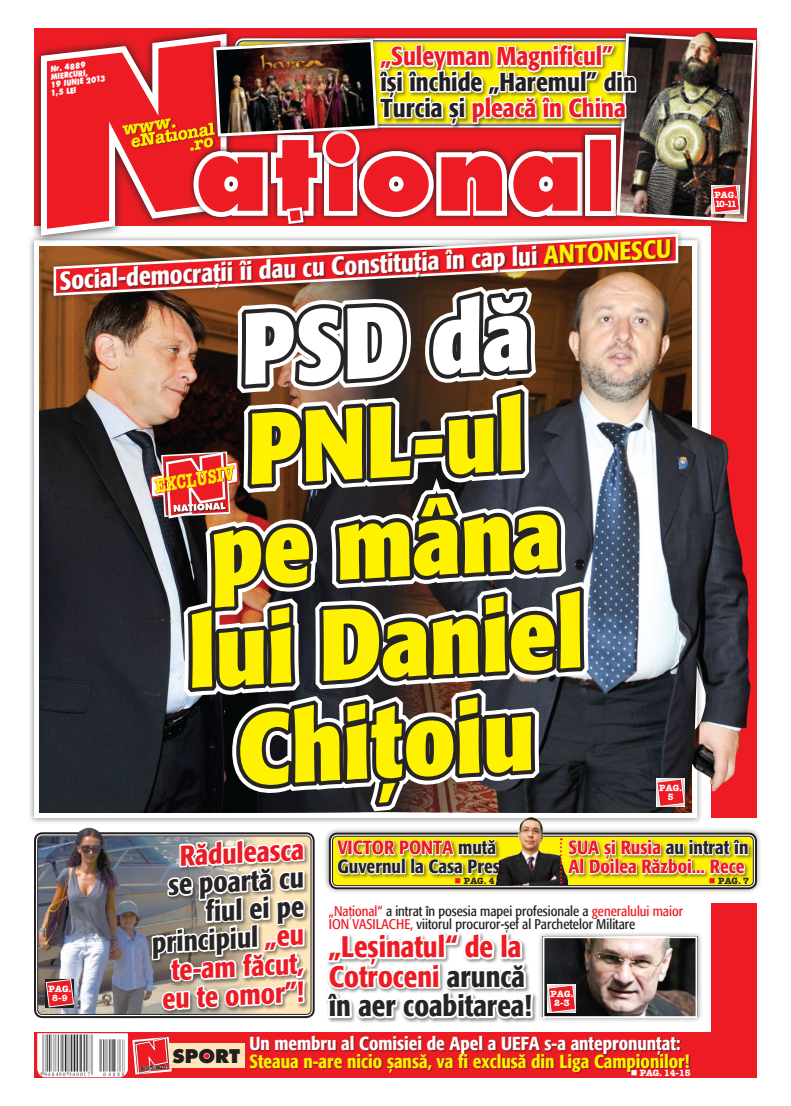
<style>
.page{position:relative;width:791px;height:1106px;background:#fff}
.page>*{position:absolute;margin:0;border:0;box-sizing:border-box;transform-origin:0 0}
.t1{font:100.7px "Futura Extra Bold Rom";color:#ed1c24}
.t2{font:700 condensed 100px/100px "R Formata";color:#fff200;text-align:center}
.t3{font:700 condensed 100px "R Formata";color:#fff}
.t4{font:500 condensed 29.5px/29.4px "R Formata";color:#ed1c24}
.t5{font:500 condensed 28.5px/28.4px "R Formata";color:#272425;text-align:right}
.t6{font:500 condensed 28.5px "R Formata";color:#ed1c24}
.t7{font:500 condensed 25.8px/25.8px "R Formata";color:#231f20}
.t8{font:500 condensed 25.8px "R Formata";color:#ed1c24}
.t9{font:500 condensed 25.6px "R Formata";color:#fff}
.t10{font:19.7px "American Type Writer Bold Rom";color:#fff200;scale:.73 1}
.t11{font:500 condensed 19px/19px "R Formata";color:#ed1c24}
.t12{font:500 condensed 19px/19px "R Formata";color:#272425}
.t13{font:500 condensed 18.8px "R Formata";color:#fff200}
.t14{font:500 condensed 18.8px "R Formata";color:#fff}
.t15{font:18.5px "Futura Extra Bold Rom";color:#231f20}
.t16{font:17.6px "American Type Writer Bold Rom";color:#fff200}
.t17{font:14px/12.5px "R Formata Condensed";color:#231f20}
.t18{font:9px/9px "American Type Writer Bold Rom";color:#fff;text-align:center}
.t19{font:9px "American Type Writer Bold Rom";color:#272425}
.t20{font:8px/8px "Futura Extra Bold Rom";color:#fff;scale:.8 1}
.s1{color:#ed1c24}
.s2{font-size:70.7px}
.s3{color:#fff200}
.s4{color:#272425}
</style>
<div class="page">
<img style="left:40px;top:250px;width:91px;height:562px">
<img style="left:39px;top:837px;width:92px;height:175px">
<div style="left:43px;top:975px;width:38px;height:39px;background:#231f20;opacity:.5"></div>
<svg style="left:45px;top:978px;width:30px;height:30px"></svg>
<svg style="left:31px;top:28px;width:100px;height:222px"></svg>
<svg style="left:37px;top:30px;width:94px;height:209px;background:#e84047"></svg>
<div style="left:123px;top:118px;width:86px;height:40px;background:#231f20;opacity:.45"></div>
<img style="left:37px;top:1033px;width:91px;height:44px">
<img style="left:76px;top:827px;width:27px;height:14px">
<svg style="left:52px;top:233px;width:79px;height:64px"></svg>
<div style="left:60px;top:239px;width:648px;height:69px;background:#231f20;opacity:.5"></div>
<img style="left:131px;top:28px;width:627px;height:1050px">
<p class="t20" style="left:47px;top:65px;width:72px;text-indent:3px;rotate:-7deg">Nr. 4889 miercuri,<br>19 iun ie 2013<br>1,5 LEI</p>
<p class="t16" style="left:121px;top:119px;width:56px;rotate:-9deg">www.</p>
<h3 class="t8" style="left:380px;top:42px;width:234px">„Suleyman Magnificul”</h3>
<h3 class="t7" style="left:380px;top:70px;width:257px">îşi închide „Haremul” din<br>Turcia şi <span class="s1">pleacă în China</span></h3>
<h1 class="t1" style="left:195px;top:111px;width:389px">at<span class="s2">I</span>ona</h1>
<h3 class="t9" style="left:58px;top:266px;width:612px;rotate:-3deg">Social-democrații îi dau cu Constituția în cap lui <span class="s3">Antones cu</span></h3>
<h2 class="t3" style="left:237px;top:293px;width:291px;rotate:-3deg">PSD dă</h2>
<h2 class="t2" style="left:174px;top:405px;width:397px;rotate:-3deg">PNL-ul pe mâna lui Daniel<br>Chițoiu</h2>
<h3 class="t10" style="left:153px;top:474px;width:112px;rotate:-10deg">EXCLUSIV</h3>
<p class="t18" style="left:659px;top:783px;width:24px">PAG.<br>5</p>
<p class="t18" style="left:714px;top:190px;width:24px;text-align:left">PAG.<br>10-11</p>
<p class="t18" style="left:48px;top:983px;width:24px">PAG.<br>8-9</p>
<h3 class="t6" style="left:178px;top:840px;width:126px;rotate:-3deg">Răduleasca</h3>
<h3 class="t5" style="left:148px;top:872px;width:156px;rotate:-3deg">se poartă cu fiul ei pe principiul <span class="s1">„eu te-am făcut, eu te omor”!</span></h3>
<h3 class="t12" style="left:337px;top:838px;width:177px"><span class="s1">Victor Ponta</span> mută<br>Guvernul la Casa Presei</h3>
<h3 class="t11" style="left:568px;top:838px;width:182px">SUA și Rusia <span class="s4">au intrat în<br></span>Al Doilea Război... Rece</h3>
<p class="t19" style="left:454px;top:874px;width:42px"><span class="s1">■</span> PAG. 4</p>
<p class="t19" style="left:709px;top:874px;width:42px"><span class="s1">■</span> PAG. 7</p>
<p class="t17" style="left:329px;top:905px;width:356px"><span class="s1">„Naţional“</span> a intrat în posesia mapei profesionale a <span class="s1">generalului maior<br>Ion Vasilache,</span> viitorul procuror-şef al Parchetelor Militare</p>
<h3 class="t4" style="left:329px;top:932px;width:204px">„Leşinatul“ de la<br>Cotroceni <span class="s4">aruncă în aer coabitarea!</span></h3>
<p class="t18" style="left:550px;top:989px;width:24px">PAG.<br>2-3</p>
<h3 class="t15" style="left:173px;top:1044px;width:69px">SPOrT</h3>
<h3 class="t14" style="left:249px;top:1033px;width:432px">Un membru al Comisiei de Apel a UEFA s-a antepronunţat:</h3>
<h3 class="t13" style="left:249px;top:1050px;width:441px">Steaua n-are nicio şansă, va fi exclusă din Liga Campionilor!</h3>
<p class="t18" style="left:631px;top:1068px;width:61px">■ PAG. 14-15</p>
</div>
